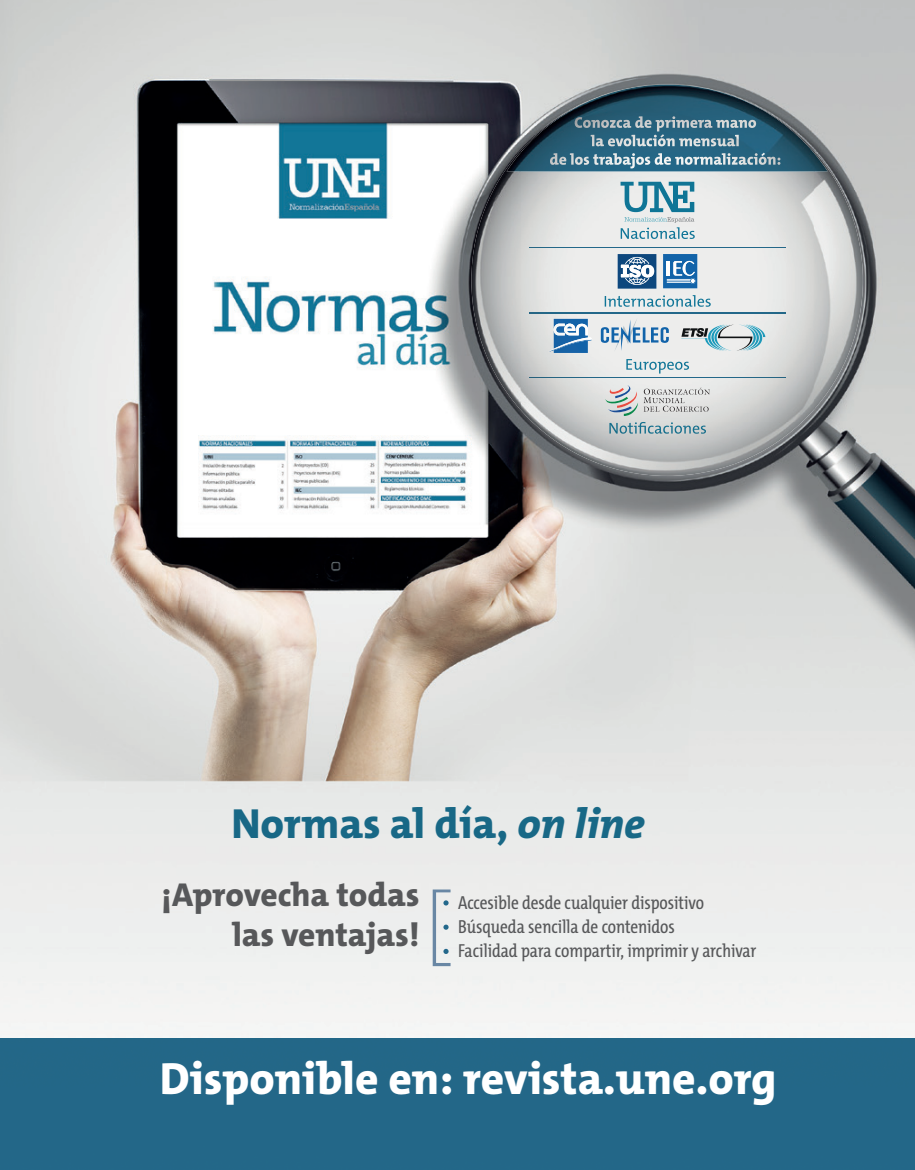
<style>
.page{position:relative;width:915px;height:1170px;background:#fff}
.page>*{position:absolute;margin:0;border:0;box-sizing:border-box;transform-origin:0 0}
.t1{font:800 45.45px "The Mix C5";color:#fff}
.t2{font:800 42.45px "The Mix C5";color:#186886}
.t3{font:800 33.3px/39.3px "The Mix C5";color:#57585a;text-align:right}
.t4{font:18.9px/24.2px "The Mix Cd";color:#57585a}
.s1{font-style:italic}
</style>
<div class="page">
<img style="left:0;top:0;width:914px;height:1037px">
<div style="left:0;top:1037px;width:914px;height:132px;background:#236788"></div>
<svg style="left:432px;top:889px;width:18px;height:77px"></svg>
<img style="left:519px;top:171px;width:295px;height:305px">
<img style="left:471px;top:151px;width:49px;height:259px">
<img style="left:813px;top:151px;width:49px;height:259px">
<img style="left:529px;top:247px;width:256px;height:1px">
<img style="left:529px;top:313px;width:256px;height:1px">
<img style="left:529px;top:377px;width:256px;height:1px">
<img style="left:624px;top:217px;width:70px;height:6px">
<img style="left:620px;top:182px;width:74px;height:30px">
<img style="left:694px;top:227px;width:1px;height:12px">
<img style="left:620px;top:227px;width:74px;height:12px">
<img style="left:617px;top:254px;width:39px;height:34px">
<img style="left:620px;top:265px;width:34px;height:12px">
<img style="left:625px;top:257px;width:24px;height:28px">
<img style="left:662px;top:254px;width:35px;height:34px">
<img style="left:666px;top:261px;width:3px;height:14px">
<img style="left:673px;top:261px;width:21px;height:15px">
<svg style="left:666px;top:278px;width:29px;height:6px"></svg>
<img style="left:710px;top:295px;width:1px;height:12px">
<img style="left:604px;top:295px;width:106px;height:12px">
<img style="left:553px;top:319px;width:34px;height:34px">
<img style="left:549px;top:351px;width:43px;height:1px">
<svg style="left:553px;top:323px;width:34px;height:12px"></svg>
<img style="left:549px;top:337px;width:43px;height:14px">
<img style="left:614px;top:318px;width:23px;height:34px">
<img style="left:621px;top:319px;width:9px;height:32px">
<img style="left:600px;top:327px;width:9px;height:16px">
<img style="left:611px;top:327px;width:7px;height:15px">
<img style="left:632px;top:327px;width:8px;height:15px">
<img style="left:642px;top:327px;width:16px;height:15px">
<img style="left:660px;top:327px;width:8px;height:16px">
<svg style="left:681px;top:328px;width:26px;height:9px"></svg>
<img style="left:707px;top:324px;width:10px;height:14px">
<img style="left:681px;top:338px;width:36px;height:12px">
<img style="left:752px;top:337px;width:10px;height:13px">
<img style="left:717px;top:324px;width:35px;height:26px">
<img style="left:747px;top:324px;width:18px;height:13px">
<img style="left:626px;top:359px;width:62px;height:14px">
<svg style="left:643px;top:387px;width:66px;height:24px;background:#cecece"></svg>
<img style="left:609px;top:388px;width:6px;height:6px">
<img style="left:615px;top:385px;width:15px;height:12px">
<img style="left:605px;top:397px;width:11px;height:6px">
<img style="left:616px;top:391px;width:21px;height:15px">
<img style="left:623px;top:402px;width:14px;height:14px">
<img style="left:608px;top:406px;width:23px;height:6px">
<img style="left:609px;top:422px;width:96px;height:11px">
<img style="left:506px;top:85px;width:321px;height:86px">
<img style="left:574px;top:116px;width:182px;height:15px">
<img style="left:574px;top:116px;width:181px;height:12px">
<img style="left:738px;top:134px;width:1px;height:12px">
<img style="left:590px;top:134px;width:148px;height:12px">
<img style="left:549px;top:153px;width:231px;height:15px">
<img style="left:549px;top:153px;width:215px;height:12px">
<h2 class="t2" style="left:231px;top:796px;width:415px">Normas al día, <span class="s1">on line</span></h2>
<h3 class="t3" style="left:161px;top:875px;width:259px">¡Aprovecha todas las ventajas!</h3>
<p class="t4" style="left:458px;top:889px;width:300px">Accesible desde cualquier dispositivo<br>Búsqueda sencilla de contenidos<br>Facilidad para compartir, imprimir y archivar</p>
<h1 class="t1" style="left:160px;top:1049px;width:618px">Disponible en: revista.une.org</h1>
</div>
